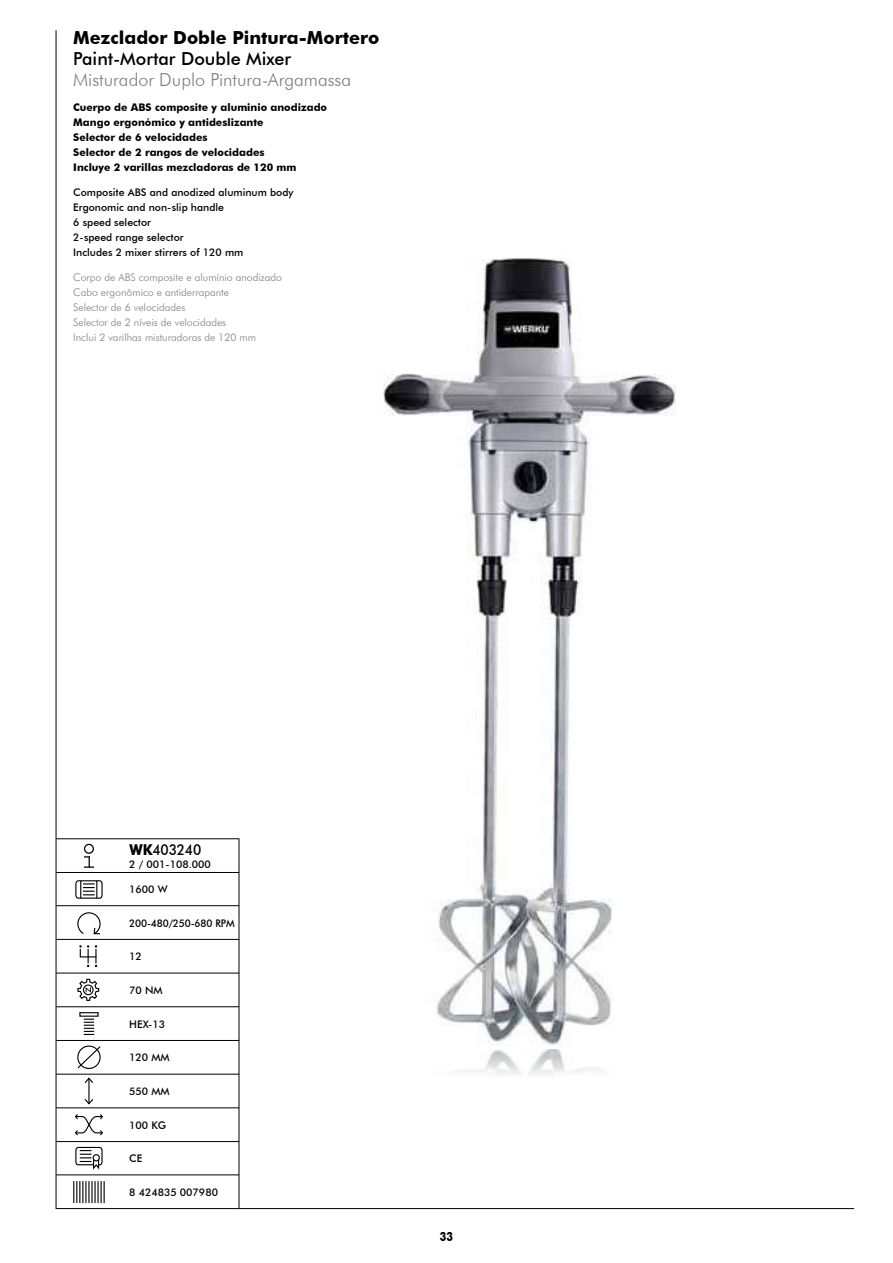
<style>
.page{position:relative;width:893px;height:1263px;background:#fff}
.page>*{position:absolute;margin:0;border:0;box-sizing:border-box;transform-origin:0 0}
.t1{font:300 18px "Futura BT";color:#7e7e7d}
.t2{font:700 18px "Futura BT";color:#000}
.t3{font:500 18px "Futura BT";color:#000}
.t4{font:500 15px "Futura BT";letter-spacing:-.01em;color:#000;scale:.91 1}
.t5{font:700 12.6px "Futura BT";color:#000;scale:.83 1}
.t6{font:500 10.5px/15px "Futura BT";color:#000}
.t7{font:700 10.5px/15px "Futura BT";color:#000}
.t8{font:300 10.5px/15px "Futura BT";color:#7e7e7d}
.t9{font:500 10.5px "Futura BT";color:#000;scale:.95 1}
.s1{font-weight:700}
</style>
<div class="page">
<hr style="left:56px;top:30px;width:1px;height:1179px;background:#000">
<img style="left:456px;top:1049px;width:145px;height:26px">
<img style="left:383px;top:258px;width:294px;height:788px">
<hr style="left:56px;top:1208px;width:798px;height:1px;background:#000">
<hr style="left:56px;top:1006px;width:183px;height:1px;background:#000">
<hr style="left:56px;top:939px;width:183px;height:1px;background:#000">
<hr style="left:56px;top:905px;width:183px;height:1px;background:#000">
<hr style="left:56px;top:872px;width:183px;height:1px;background:#000">
<hr style="left:56px;top:838px;width:183px;height:1px;background:#000">
<hr style="left:56px;top:1107px;width:183px;height:1px;background:#000">
<hr style="left:56px;top:1040px;width:183px;height:1px;background:#000">
<hr style="left:56px;top:973px;width:183px;height:1px;background:#000">
<hr style="left:56px;top:1074px;width:183px;height:1px;background:#000">
<hr style="left:56px;top:1141px;width:183px;height:1px;background:#000">
<hr style="left:94px;top:1181px;width:2px;height:22px;background:#000">
<hr style="left:88px;top:1181px;width:2px;height:22px;background:#000">
<hr style="left:97px;top:1181px;width:2px;height:22px;background:#000">
<svg style="left:73px;top:1181px;width:13px;height:22px"></svg>
<svg style="left:101px;top:1181px;width:4px;height:22px"></svg>
<hr style="left:91px;top:1181px;width:2px;height:22px;background:#000">
<svg style="left:77px;top:912px;width:24px;height:23px"></svg>
<svg style="left:77px;top:1045px;width:24px;height:24px"></svg>
<svg style="left:84px;top:856px;width:10px;height:12px"></svg>
<div style="left:84px;top:844px;width:10px;height:10px;border:1px solid #000;border-radius:50%"></div>
<div style="left:79px;top:1012px;width:20px;height:5px;border:1px solid #000"></div>
<svg style="left:84px;top:1019px;width:10px;height:16px"></svg>
<svg style="left:75px;top:880px;width:28px;height:19px"></svg>
<svg style="left:75px;top:1146px;width:28px;height:24px"></svg>
<hr style="left:56px;top:1174px;width:183px;height:1px;background:#000">
<svg style="left:75px;top:1114px;width:28px;height:22px"></svg>
<svg style="left:79px;top:945px;width:19px;height:22px"></svg>
<hr style="left:239px;top:838px;width:1px;height:371px;background:#000">
<svg style="left:77px;top:978px;width:23px;height:23px"></svg>
<hr style="left:88px;top:1079px;width:2px;height:25px;background:#000">
<svg style="left:84px;top:1077px;width:10px;height:7px"></svg>
<svg style="left:84px;top:1098px;width:10px;height:7px"></svg>
<h1 class="t2" style="left:73px;top:27px;width:308px">Mezclador Doble Pintura-Mortero</h1>
<h1 class="t3" style="left:73px;top:48px;width:219px">Paint-Mortar Double Mixer</h1>
<h1 class="t1" style="left:73px;top:69px;width:279px">Misturador Duplo Pintura-Argamassa</h1>
<p class="t7" style="left:73px;top:100px;width:255px">Cuerpo de ABS composite y aluminio anodizado Mango ergonómico y antideslizante<br>Selector de 6 velocidades<br>Selector de 2 rangos de velocidades<br>Incluye 2 varillas mezcladoras de 120 mm</p>
<p class="t6" style="left:73px;top:185px;width:222px">Composite ABS and anodized aluminum body<br>Ergonomic and non-slip handle<br>6 speed selector<br>2-speed range selector<br>Includes 2 mixer stirrers of 120 mm</p>
<p class="t8" style="left:73px;top:270px;width:210px">Corpo de ABS composite e alumínio anodizado Cabo ergonômico e antiderrapante<br>Selector de 6 velocidades<br>Selector de 2 níveis de velocidades<br>Inclui 2 varilhas misturadoras de 120 mm</p>
<h2 class="t4" style="left:130px;top:840px;width:80px"><span class="s1">WK</span>403240</h2>
<p class="t6" style="left:129px;top:856px;width:83px">2 / 001-108.000</p>
<p class="t6" style="left:129px;top:882px;width:40px">1600 W</p>
<p class="t9" style="left:129px;top:917px;width:112px">200-480/250-680 RPM</p>
<p class="t6" style="left:129px;top:949px;width:14px">12</p>
<p class="t6" style="left:129px;top:983px;width:35px">70 NM</p>
<p class="t6" style="left:129px;top:1016px;width:37px">HEX-13</p>
<p class="t6" style="left:129px;top:1050px;width:42px">120 MM</p>
<p class="t6" style="left:129px;top:1084px;width:42px">550 MM</p>
<p class="t6" style="left:129px;top:1117px;width:39px">100 KG</p>
<p class="t6" style="left:129px;top:1150px;width:15px">CE</p>
<p class="t6" style="left:129px;top:1185px;width:90px">8 424835 007980</p>
<p class="t5" style="left:440px;top:1229px;width:17px">33</p>
</div>
